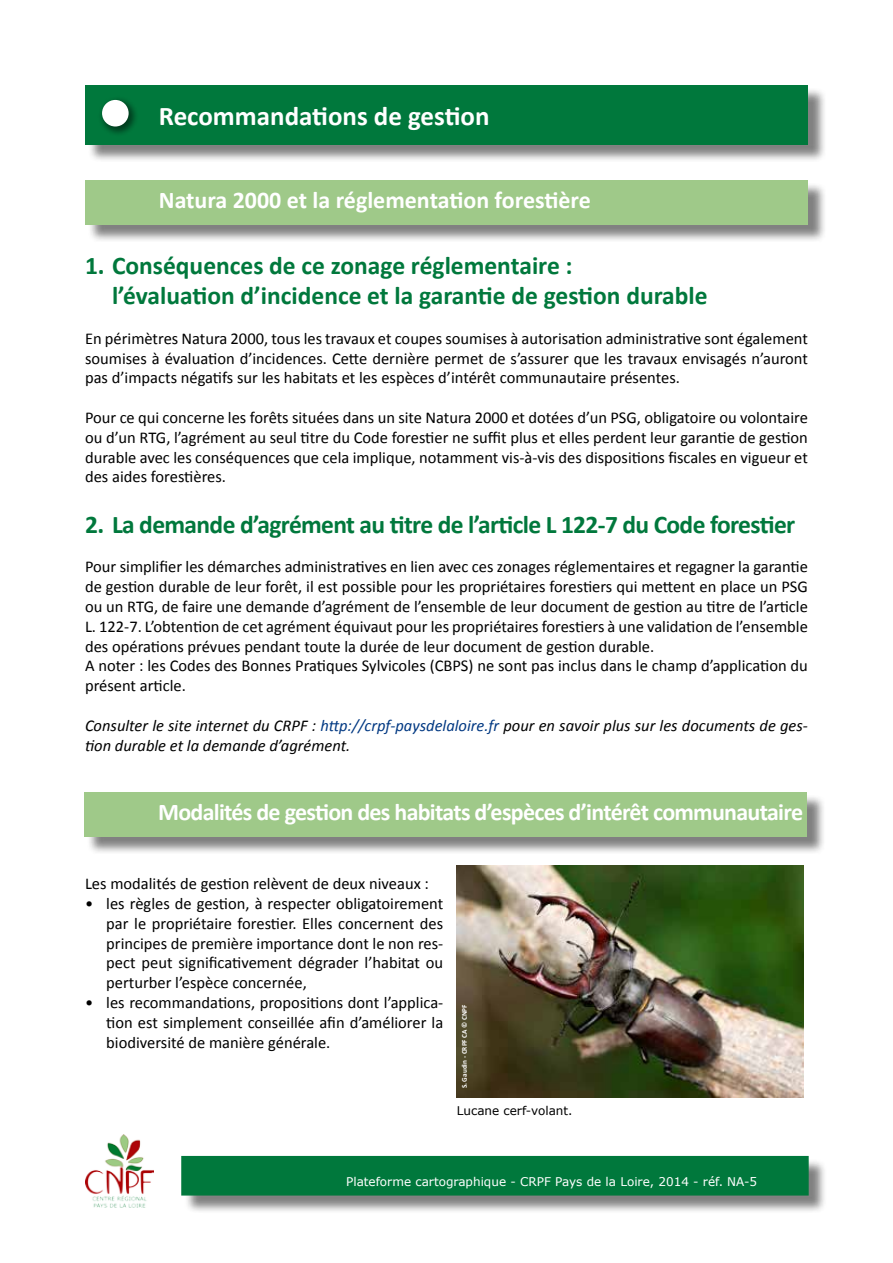
<style>
.page{position:relative;width:893px;height:1263px;background:#fff}
.page>*{position:absolute;margin:0;border:0;box-sizing:border-box;transform-origin:0 0}
.t1{font:700 27px "Calibri";color:#fff}
.t2{font:700 25.5px/30.6px "Calibri";letter-spacing:-.005em;color:#00783c}
.t3{font:700 25.5px "Calibri";letter-spacing:-.025em;color:#00783c}
.t4{font:700 24px "Calibri";letter-spacing:-.03em;color:#fff}
.t5{font:700 24px "Calibri";color:#fff}
.t6{font:16.5px/19.8px "Calibri";color:#000;text-align:justify}
.t7{font:italic 16.5px/19.8px "Calibri";color:#000}
.t8{font:12px "Verdana";color:#fff}
.t9{font:12px "Verdana";color:#000}
.t10{font:700 7.2px "Calibri";color:#fff}
.s1{color:#003882}
</style>
<div class="page">
<div style="left:184px;top:1158px;width:643px;height:56px;background:#000;opacity:.5"></div>
<div style="left:181px;top:1156px;width:628px;height:39px;background:#00783c"></div>
<img style="left:85px;top:1134px;width:68px;height:74px">
<div style="left:87px;top:87px;width:740px;height:76px;background:#000;opacity:.5"></div>
<div style="left:85px;top:85px;width:723px;height:60px;background:#00783c"></div>
<div style="left:87px;top:182px;width:740px;height:61px;background:#000;opacity:.5"></div>
<div style="left:85px;top:180px;width:723px;height:44px;background:#9fc989"></div>
<div style="left:97px;top:95px;width:42px;height:42px;background:#000;opacity:.5"></div>
<div style="left:102px;top:100px;width:27px;height:26px;background:#fff;border-radius:50%"></div>
<div style="left:87px;top:794px;width:739px;height:61px;background:#000;opacity:.5"></div>
<div style="left:84px;top:792px;width:723px;height:44px;background:#9fc989"></div>
<img style="left:456px;top:865px;width:347px;height:232px">
<h1 class="t1" style="left:159px;top:99px;width:332px">Recommandations de gestion</h1>
<h3 class="t5" style="left:159px;top:185px;width:434px">Natura 2000 et la réglementation forestière</h3>
<h2 class="t2" style="left:112px;top:250px;width:597px;text-indent:-27px">1. Conséquences de ce zonage réglementaire :<br>l’évaluation d’incidence et la garantie de gestion durable</h2>
<p class="t6" style="left:85px;top:328px;width:724px">En périmètres Natura 2000, tous les travaux et coupes soumises à autorisation administrative sont également soumises à évaluation d’incidences. Cette dernière permet de s’assurer que les travaux envisagés n’auront pas d’impacts négatifs sur les habitats et les espèces d’intérêt communautaire présentes.</p>
<p class="t6" style="left:85px;top:408px;width:724px">Pour ce qui concerne les forêts situées dans un site Natura 2000 et dotées d’un PSG, obligatoire ou volontaire ou d’un RTG, l’agrément au seul titre du Code forestier ne suffit plus et elles perdent leur garantie de gestion durable avec les conséquences que cela implique, notamment vis-à-vis des dispositions fiscales en vigueur et des aides forestières.</p>
<h2 class="t3" style="left:85px;top:508px;width:712px">2. La demande d’agrément au titre de l’article L 122-7 du Code forestier</h2>
<p class="t6" style="left:85px;top:557px;width:724px;text-align:left">Pour simplifier les démarches administratives en lien avec ces zonages réglementaires et regagner la garantie de gestion durable de leur forêt, il est possible pour les propriétaires forestiers qui mettent en place un PSG ou un RTG, de faire une demande d’agrément de l’ensemble de leur document de gestion au titre de l’article L. 122-7. L’obtention de cet agrément équivaut pour les propriétaires forestiers à une validation de l’ensemble des opérations prévues pendant toute la durée de leur document de gestion durable.<br>A noter : les Codes des Bonnes Pratiques Sylvicoles (CBPS) ne sont pas inclus dans le champ d’application du présent article.</p>
<p class="t7" style="left:85px;top:715px;width:724px">Consulter le site internet du CRPF : <span class="s1">http://crpf-paysdelaloire.fr</span> pour en savoir plus sur les documents de ges&shy;tion durable et la demande d’agrément.</p>
<h3 class="t4" style="left:158px;top:797px;width:646px">Modalités de gestion des habitats d’espèces d’intérêt communautaire</h3>
<p class="t6" style="left:85px;top:874px;width:345px">Les modalités de gestion relèvent de deux niveaux :</p>
<p class="t6" style="left:106px;top:894px;width:338px;text-indent:-21px">• les règles de gestion, à respecter obligatoirement par le propriétaire forestier. Elles concernent des principes de première importance dont le non res&shy;pect peut significativement dégrader l’habitat ou perturber l’espèce concernée,</p>
<p class="t6" style="left:106px;top:993px;width:338px;text-indent:-21px">• les recommandations, propositions dont l’applica&shy;tion est simplement conseillée afin d’améliorer la biodiversité de manière générale.</p>
<p class="t10" style="left:460px;top:1088px;width:86px;rotate:-90deg">S. Gaudin - CRPF CA © CNPF</p>
<p class="t9" style="left:457px;top:1102px;width:117px">Lucane cerf-volant.</p>
<p class="t8" style="left:346px;top:1174px;width:413px">Plateforme cartographique - CRPF Pays de la Loire, 2014 - réf. NA-5</p>
</div>
